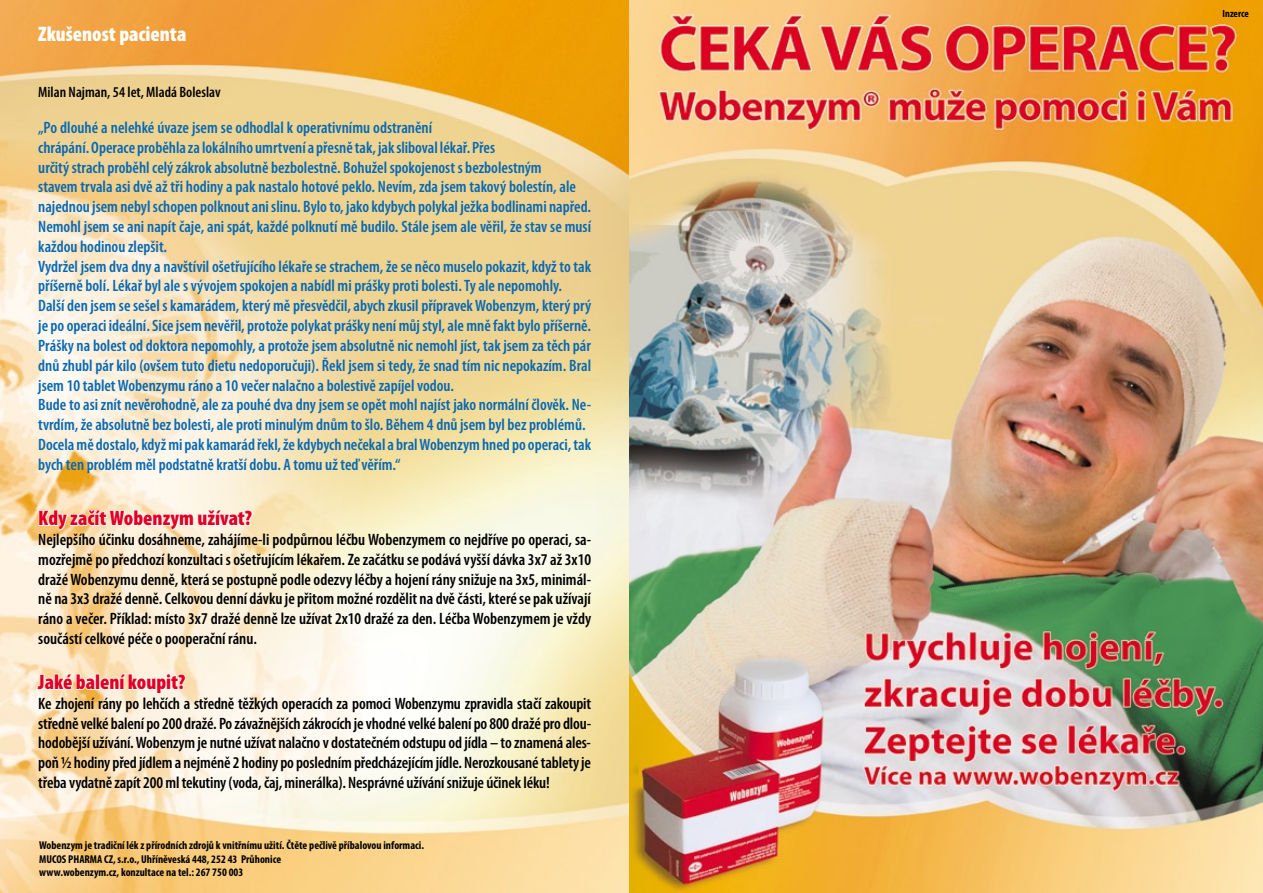
<style>
.page{position:relative;width:1263px;height:893px;background:#fff}
.page>*{position:absolute;margin:0;border:0;box-sizing:border-box;transform-origin:0 0}
.t1{font:900 condensed 21px "Myriad Pro";color:#df0024}
.t2{font:900 condensed 21px "Myriad Pro";color:#fff}
.t3{font:600 condensed 16.5px/19.8px "Myriad Pro";color:#0768b2}
.t4{font:600 condensed 16.5px/19.8px "Myriad Pro";letter-spacing:-.01em;color:#000;text-align:justify}
.t5{font:600 condensed 15px "Myriad Pro";color:#000}
.t6{font:700 condensed 11.4px/13.6px "Myriad Pro";color:#000}
.t7{font:700 condensed 10.5px "Myriad Pro";color:#000}
</style>
<div class="page">
<img style="left:0;top:0;width:629px;height:893px">
<img style="left:629px;top:0;width:634px;height:893px">
<svg style="left:38px;top:488px;width:215px;height:70px;background:#fbeacd"></svg>
<svg style="left:36px;top:667px;width:151px;height:34px"></svg>
<p class="t2" style="left:38px;top:23px;width:150px">Zkušenost pacienta</p>
<p class="t5" style="left:38px;top:84px;width:184px">Milan Najman, 54 let, Mladá Boleslav</p>
<p class="t3" style="left:38px;top:118px;width:554px">„Po dlouhé a nelehké úvaze jsem se odhodlal k operativnímu odstranění<br>chrápání. Operace proběhla za lokálního umrtvení a přesně tak, jak sliboval lékař. Přes<br>určitý strach proběhl celý zákrok absolutně bezbolestně. Bohužel spokojenost s bezbolestným<br>stavem trvala asi dvě až tři hodiny a pak nastalo hotové peklo. Nevím, zda jsem takový bolestín, ale najednou jsem nebyl schopen polknout ani slinu. Bylo to, jako kdybych polykal ježka bodlinami napřed.<br>Nemohl jsem se ani napít čaje, ani spát, každé polknutí mě budilo. Stále jsem ale věřil, že stav se musí každou hodinou zlepšit.<br>Vydržel jsem dva dny a navštívil ošetřujícího lékaře se strachem, že se něco muselo pokazit, když to tak příšerně bolí. Lékař byl ale s vývojem spokojen a nabídl mi prášky proti bolesti. Ty ale nepomohly.<br>Další den jsem se sešel s kamarádem, který mě přesvědčil, abych zkusil přípravek Wobenzym, který prý je po operaci ideální. Sice jsem nevěřil, protože polykat prášky není můj styl, ale mně fakt bylo příšerně.<br>Prášky na bolest od doktora nepomohly, a protože jsem absolutně nic nemohl jíst, tak jsem za těch pár dnů zhubl pár kilo (ovšem tuto dietu nedoporučuji). Řekl jsem si tedy, že snad tím nic nepokazím. Bral jsem 10 tablet Wobenzymu ráno a 10 večer nalačno a bolestivě zapíjel vodou.<br>Bude to asi znít nevěrohodně, ale za pouhé dva dny jsem se opět mohl najíst jako normální člověk. Ne&shy;tvrdím, že absolutně bez bolesti, ale proti minulým dnům to šlo. Během 4 dnů jsem byl bez problémů.<br>Docela mě dostalo, když mi pak kamarád řekl, že kdybych nečekal a bral Wobenzym hned po operaci, tak bych ten problém měl podstatně kratší dobu. A tomu už teď věřím.“</p>
<p class="t1" style="left:38px;top:507px;width:215px">Kdy začít Wobenzym užívat?</p>
<p class="t4" style="left:38px;top:530px;width:554px">Nejlepšího účinku dosáhneme, zahájíme-li podpůrnou léčbu Wobenzymem co nejdříve po operaci, sa&shy;mozřejmě po předchozí konzultaci s ošetřujícím lékařem. Ze začátku se podává vyšší dávka 3x7 až 3x10 dražé Wobenzymu denně, která se postupně podle odezvy léčby a hojení rány snižuje na 3x5, minimál&shy;ně na 3x3 dražé denně. Celkovou denní dávku je přitom možné rozdělit na dvě části, které se pak užívají ráno a večer. Příklad: místo 3x7 dražé denně lze užívat 2x10 dražé za den. Léčba Wobenzymem je vždy součástí celkové péče o pooperační ránu.</p>
<p class="t1" style="left:38px;top:670px;width:149px">Jaké balení koupit?</p>
<p class="t4" style="left:38px;top:694px;width:554px">Ke zhojení rány po lehčích a středně těžkých operacích za pomoci Wobenzymu zpravidla stačí zakoupit středně velké balení po 200 dražé. Po závažnějších zákrocích je vhodné velké balení po 800 dražé pro dlou&shy;hodobější užívání. Wobenzym je nutné užívat nalačno v dostatečném odstupu od jídla – to znamená ales&shy;poň ½ hodiny před jídlem a nejméně 2 hodiny po posledním předcházejícím jídle. Nerozkousané tablety je třeba vydatně zapít 200 ml tekutiny (voda, čaj, minerálka). Nesprávné užívání snižuje účinek léku!</p>
<p class="t6" style="left:39px;top:838px;width:386px">Wobenzym je tradiční lék z přírodních zdrojů k vnitřnímu užití. Čtěte pečlivě příbalovou informaci.<br>MUCOS PHARMA CZ, s.r.o., Uhříněveská 448, 252 43 Průhonice<br>www.wobenzym.cz, konzultace na tel.: 267 750 003</p>
<p class="t7" style="left:1222px;top:7px;width:28px">Inzerce</p>
</div>
